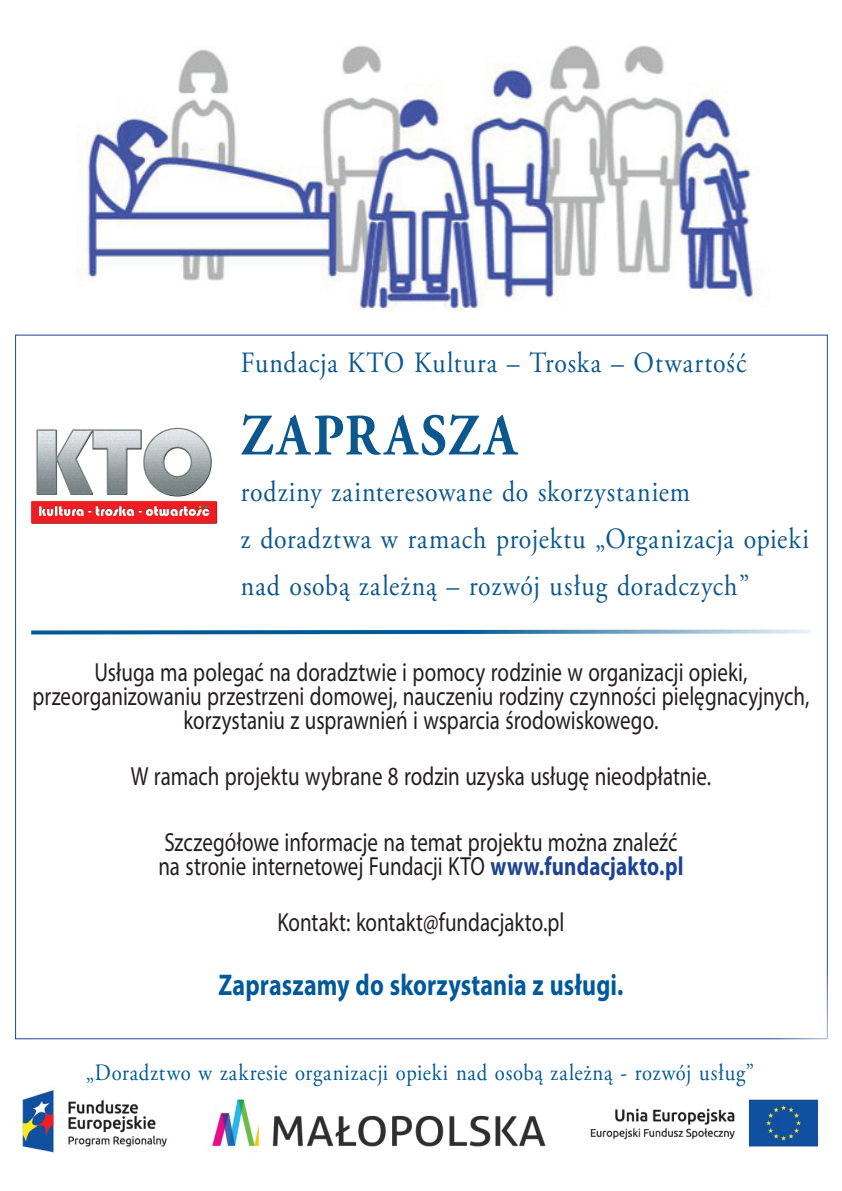
<style>
.page{position:relative;width:842px;height:1191px;background:#fff}
.page>*{position:absolute;margin:0;border:0;box-sizing:border-box;transform-origin:0 0}
.t1{font:700 58.7px "Adobe Garamond Pro";letter-spacing:.08em;color:#0b578e;scale:.88 1}
.t2{font:700 30px "Myriad Pro";letter-spacing:.005em;color:#00599a;scale:.8 1}
.t3{font:29.3px/46.9px "Adobe Garamond Pro";letter-spacing:.035em;color:#0b578e;scale:.88 1}
.t4{font:26.2px/24px "Myriad Pro";color:#231f20;text-align:center;scale:.8 1}
.t5{font:23.5px "Adobe Garamond Pro";letter-spacing:.035em;color:#005994;scale:.88 1}
.s1{font-weight:700;color:#1e4394}
</style>
<div class="page">
<img style="left:76px;top:45px;width:688px;height:265px">
<svg style="left:31px;top:629px;width:780px;height:6px"></svg>
<img style="left:22px;top:1089px;width:797px;height:64px">
<img style="left:31px;top:427px;width:187px;height:97px">
<p class="t3" style="left:241px;top:340px;width:576px">Fundacja KTO Kultura – Troska – Otwartość</p>
<h1 class="t1" style="left:241px;top:401px;width:315px">ZAPRASZA</h1>
<p class="t3" style="left:241px;top:470px;width:647px">rodziny zainteresowane do skorzystaniem<br>z doradztwa w ramach projektu „Organizacja opieki nad osobą zależną – rozwój usług doradczych”</p>
<p class="t4" style="left:32px;top:659px;width:973px">Usługa ma polegać na doradztwie i pomocy rodzinie w organizacji opieki, przeorganizowaniu przestrzeni domowej, nauczeniu rodziny czynności pielęgnacyjnych, korzystaniu z usprawnień i wsparcia środowiskowego.</p>
<p class="t4" style="left:131px;top:763px;width:727px">W ramach projektu wybrane 8 rodzin uzyska usługę nieodpłatnie.</p>
<p class="t4" style="left:158px;top:829px;width:658px;text-align:left">Szczegółowe informacje na temat projektu można znaleźć na stronie internetowej Fundacji KTO <span class="s1">www.fundacjakto.pl</span></p>
<p class="t4" style="left:277px;top:909px;width:360px">Kontakt: kontakt@fundacjakto.pl</p>
<p class="t2" style="left:219px;top:965px;width:508px">Zapraszamy do skorzystania z usługi.</p>
<p class="t5" style="left:86px;top:1058px;width:761px">„Doradztwo w zakresie organizacji opieki nad osobą zależną - rozwój usług”</p>
</div>
